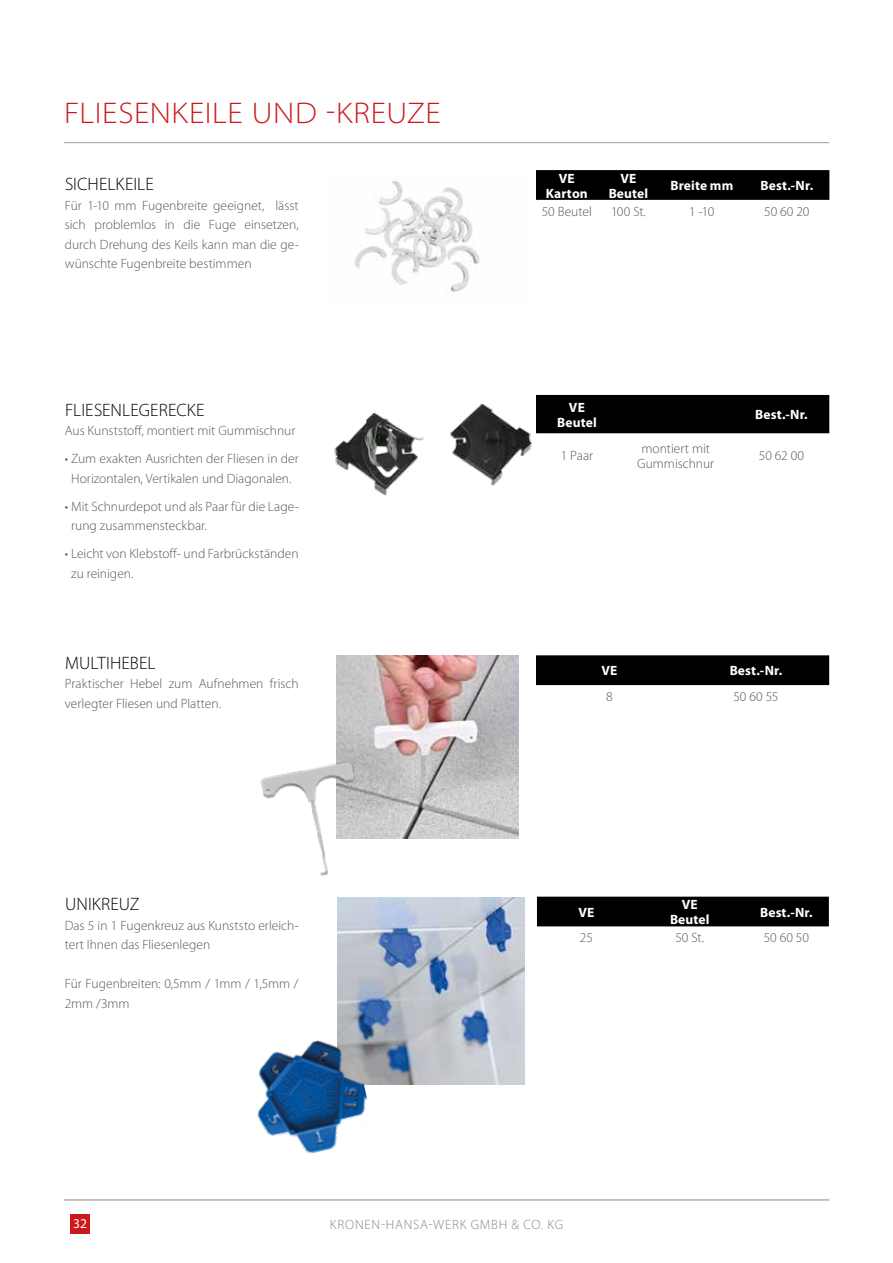
<style>
.page{position:relative;width:893px;height:1263px;background:#fff}
.page>*{position:absolute;margin:0;border:0;box-sizing:border-box;transform-origin:0 0}
.t1{font:300 semi-expanded 30px "Myriad Pro";letter-spacing:.02em;color:#cd171a}
.t2{font:300 18px "Myriad Pro";letter-spacing:.005em;color:#000}
.t3{font:300 13.5px/19.5px "Myriad Pro";color:#575756}
.t4{font:700 13.5px/15px "Myriad Pro";letter-spacing:.01em;color:#fff;text-align:center}
.t5{font:300 13.5px "Myriad Pro";letter-spacing:.06em;color:#878787}
.t6{font:13.5px "Myriad Pro";color:#fff}
</style>
<div class="page">
<hr style="left:64px;top:1199px;width:765px;height:1px;background:#878787">
<div style="left:70px;top:1214px;width:20px;height:20px;background:#cd171a"></div>
<hr style="left:64px;top:142px;width:765px;height:1px;background:#9d9d9c">
<img style="left:354px;top:181px;width:126px;height:114px">
<img style="left:334px;top:403px;width:204px;height:93px">
<img style="left:336px;top:655px;width:182px;height:183px">
<img style="left:337px;top:898px;width:187px;height:187px">
<div style="left:536px;top:170px;width:293px;height:30px;background:#000"></div>
<div style="left:536px;top:395px;width:293px;height:38px;background:#000"></div>
<div style="left:536px;top:655px;width:293px;height:30px;background:#000"></div>
<div style="left:537px;top:897px;width:292px;height:29px;background:#000"></div>
<img style="left:260px;top:744px;width:154px;height:155px">
<img style="left:257px;top:1033px;width:119px;height:121px">
<h1 class="t1" style="left:64px;top:95px;width:378px">FLIESENKEILE UND -KREUZE</h1>
<h2 class="t2" style="left:65px;top:174px;width:90px">SICHELKEILE</h2>
<p class="t3" style="left:65px;top:195px;width:235px;text-align:justify">Für 1-10 mm Fugenbreite geeignet, lässt sich problemlos in die Fuge einsetzen, durch Drehung des Keils kann man die ge&shy;wünschte Fugenbreite bestimmen</p>
<h2 class="t2" style="left:65px;top:399px;width:141px">FLIESENLEGERECKE</h2>
<p class="t3" style="left:65px;top:421px;width:232px">Aus Kunststoff, montiert mit Gummischnur</p>
<p class="t3" style="left:65px;top:449px;width:235px;text-align:center">• Zum exakten Ausrichten der Fliesen in der<br>Horizontalen, Vertikalen und Diagonalen.</p>
<p class="t3" style="left:71px;top:496px;width:229px;text-indent:-6px">• Mit Schnurdepot und als Paar für die Lage&shy;rung zusammensteckbar.</p>
<p class="t3" style="left:71px;top:544px;width:229px;text-indent:-6px">• Leicht von Klebstoff- und Farbrückständen zu reinigen.</p>
<h2 class="t2" style="left:65px;top:652px;width:92px">MULTIHEBEL</h2>
<p class="t3" style="left:65px;top:674px;width:235px">Praktischer Hebel zum Aufnehmen frisch verlegter Fliesen und Platten.</p>
<h2 class="t2" style="left:65px;top:893px;width:76px">UNIKREUZ</h2>
<p class="t3" style="left:65px;top:915px;width:235px">Das 5 in 1 Fugenkreuz aus Kunststo erleich&shy;tert Ihnen das Fliesenlegen</p>
<p class="t3" style="left:65px;top:974px;width:235px">Für Fugenbreiten: 0,5mm / 1mm / 1,5mm /<br>2mm /3mm</p>
<p class="t4" style="left:546px;top:170px;width:43px">VE<br>Karton</p>
<p class="t4" style="left:609px;top:170px;width:41px">VE<br>Beutel</p>
<p class="t4" style="left:670px;top:178px;width:64px">Breite mm</p>
<p class="t4" style="left:761px;top:178px;width:54px">Best.-Nr.</p>
<p class="t3" style="left:542px;top:201px;width:52px">50 Beutel</p>
<p class="t3" style="left:611px;top:201px;width:36px">100 St.</p>
<p class="t3" style="left:689px;top:201px;width:27px">1 -10</p>
<p class="t3" style="left:764px;top:201px;width:47px">50 60 20</p>
<p class="t4" style="left:557px;top:399px;width:41px">VE<br>Beutel</p>
<p class="t4" style="left:755px;top:407px;width:54px">Best.-Nr.</p>
<p class="t3" style="left:561px;top:446px;width:34px">1 Paar</p>
<p class="t3" style="left:637px;top:440px;width:78px;line-height:15px;text-align:center">montiert mit<br>Gummischnur</p>
<p class="t3" style="left:759px;top:446px;width:47px">50 62 00</p>
<p class="t4" style="left:601px;top:663px;width:17px">VE</p>
<p class="t4" style="left:730px;top:663px;width:54px">Best.-Nr.</p>
<p class="t3" style="left:606px;top:686px;width:8px">8</p>
<p class="t3" style="left:733px;top:686px;width:46px">50 60 55</p>
<p class="t4" style="left:578px;top:904px;width:17px">VE</p>
<p class="t4" style="left:670px;top:896px;width:41px">VE<br>Beutel</p>
<p class="t4" style="left:760px;top:904px;width:54px">Best.-Nr.</p>
<p class="t3" style="left:580px;top:928px;width:15px">25</p>
<p class="t3" style="left:675px;top:928px;width:30px">50 St.</p>
<p class="t3" style="left:764px;top:928px;width:47px">50 60 50</p>
<p class="t6" style="left:73px;top:1215px;width:16px">32</p>
<p class="t5" style="left:330px;top:1216px;width:235px">KRONEN-HANSA-WERK GMBH &amp; CO. KG</p>
</div>
